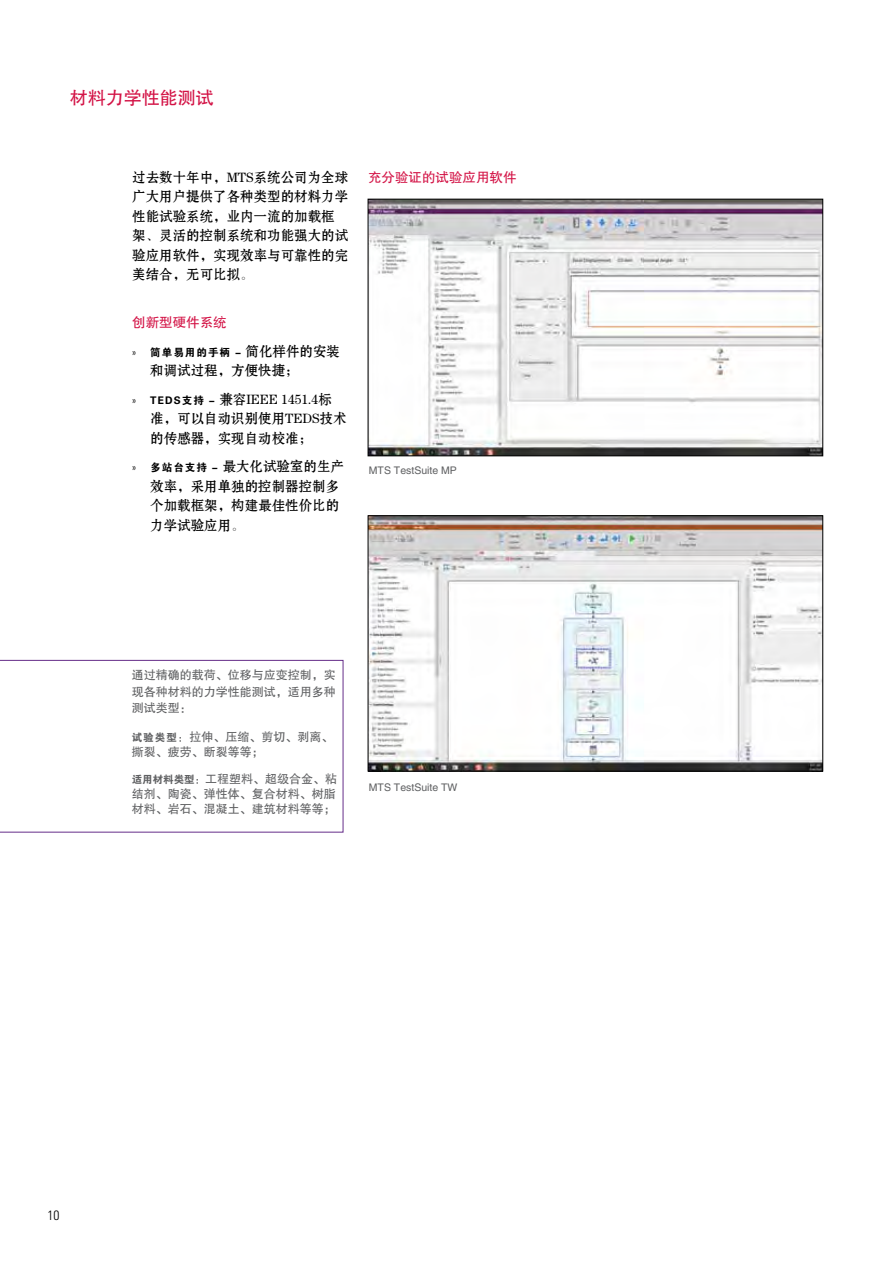
<style>
.page{position:relative;width:893px;height:1263px;background:#fff}
.page>*{position:absolute;margin:0;border:0;box-sizing:border-box;transform-origin:0 0}
.t1{font:18px "FZHTJW GB1 0";color:#d31245}
.t2{font:13.5px/19.5px "FZSHJW GB1 0";color:#000}
.t3{font:13.5px "FZHTJW GB1 0";color:#d31245}
.t4{font:300 condensed 13.5px "Univers LT Std";color:#000}
.t5{font:12px/15px "FZHTJW GB1 0";color:#5f6062}
.t6{font:10.5px "FZHTJW GB1 0";color:#5f6062}
.t7{font:10.5px "FZDHTJW GB1 0";letter-spacing:.1em;color:#000}
.s1{font-family:"Univers";font-weight:300;font-stretch:condensed}
.s2{font-family:"FZSHJW GB1 0";font-size:13.5px}
.s3{font-family:"Univers";font-weight:300;font-stretch:condensed;font-size:10.5px}
.s4{font-family:"FZDHTJW GB1 0";font-size:10.5px}
</style>
<div class="page">
<svg style="left:0;top:660px;width:343px;height:172px"></svg>
<img style="left:370px;top:201px;width:451px;height:253px">
<div style="left:368px;top:199px;width:455px;height:257px;border:1px solid #000"></div>
<img style="left:370px;top:517px;width:451px;height:252px">
<div style="left:368px;top:515px;width:455px;height:256px;border:1px solid #000"></div>
<h1 class="t1" style="left:70px;top:88px;width:146px">材料力学性能测试</h1>
<p class="t2" style="left:132px;top:168px;width:217px">过去数十年中，MTS系统公司为全球广大用户提供了各种类型的材料力学性能试验系统，业内一流的加载框架、灵活的控制系统和功能强大的试验应用软件，实现效率与可靠性的完美结合，无可比拟。</p>
<p class="t3" style="left:132px;top:315px;width:96px">创新型硬件系统</p>
<p class="t7" style="left:132px;top:346px;width:209px"><span class="s1">»</span> 简单易用的手柄 - <span class="s2">简化样件的安装</span></p>
<p class="t2" style="left:132px;top:357px;width:201px;line-height:28.5px;text-indent:18px">和调试过程，方便快捷；<br><span class="s3">»</span> <span class="s4">TEDS支持 -</span> 兼容IEEE 1451.4标</p>
<p class="t2" style="left:150px;top:409px;width:198px">准，可以自动识别使用TEDS技术的传感器，实现自动校准；</p>
<p class="t2" style="left:150px;top:458px;width:195px;text-indent:-18px"><span class="s3">»</span> <span class="s4">多站台支持 -</span> 最大化试验室的生产效率，采用单独的控制器控制多个加载框架，构建最佳性价比的力学试验应用。</p>
<p class="t3" style="left:368px;top:170px;width:150px">充分验证的试验应用软件</p>
<p class="t6" style="left:369px;top:464px;width:89px">MTS TestSuite MP</p>
<p class="t5" style="left:132px;top:667px;width:205px;line-height:16.5px;text-align:justify">通过精确的载荷、位移与应变控制，实现各种材料的力学性能测试，适用多种测试类型：</p>
<p class="t5" style="left:132px;top:729px;width:203px"><span class="s4">试验类型：</span>拉伸、压缩、剪切、剥离、撕裂、疲劳、断裂等等；</p>
<p class="t5" style="left:132px;top:771px;width:207px"><span class="s4">适用材料类型：</span>工程塑料、超级合金、粘结剂、陶瓷、弹性体、复合材料、树脂材料、岩石、混凝土、建筑材料等等；</p>
<p class="t6" style="left:369px;top:782px;width:90px">MTS TestSuite TW</p>
<p class="t4" style="left:48px;top:1207px;width:13px">10</p>
</div>
